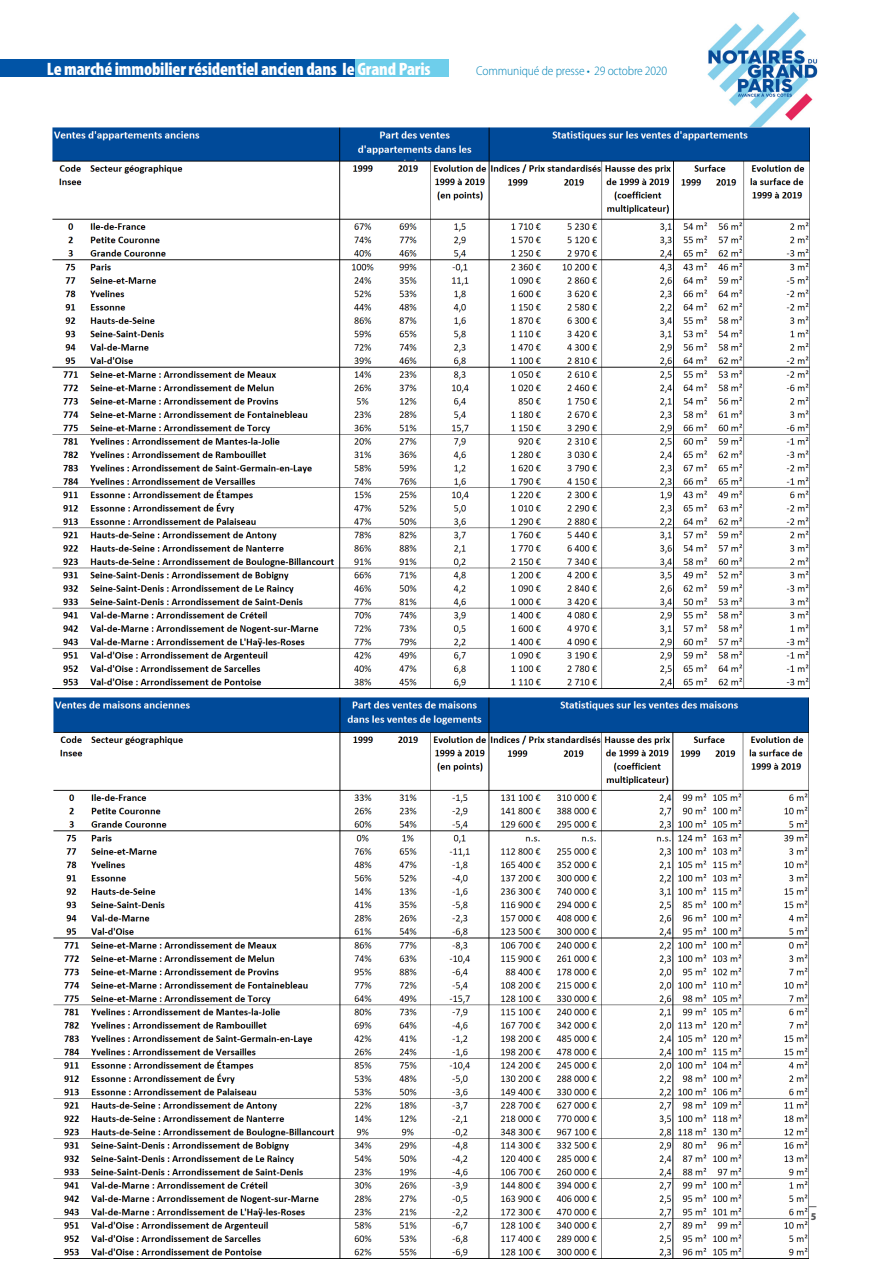
<style>
.page{position:relative;width:893px;height:1263px;background:#fff}
.page>*{position:absolute;margin:0;border:0;box-sizing:border-box;transform-origin:0 0}
.t1{font:900 condensed 18px "Myriad Pro";letter-spacing:-.01em;color:#fff}
.t2{font:300 semi-condensed 12.75px "Myriad Pro";letter-spacing:-.01em;color:#0083b6}
.t3{font:900 semi-condensed 10.5px "Myriad Pro";color:#57585a}
</style>
<div class="page">
<div style="left:0;top:60px;width:380px;height:17px;background:#0154a6"></div>
<img style="left:626px;top:12px;width:192px;height:139px">
<div style="left:355px;top:60px;width:94px;height:17px;background:#6eceeb"></div>
<hr style="left:77px;top:1206px;width:739px;height:1px;background:#57585a">
<img style="left:52px;top:128px;width:757px;height:561px">
<img style="left:54px;top:697px;width:755px;height:562px">
<p class="t1" style="left:47px;top:58px;width:385px">Le marché immobilier résidentiel ancien dans Ie Grand Paris</p>
<p class="t2" style="left:476px;top:63px;width:192px">Communiqué de presse • 29 octobre 2020</p>
<p class="t3" style="left:811px;top:1209px;width:7px">5</p>
</div>
